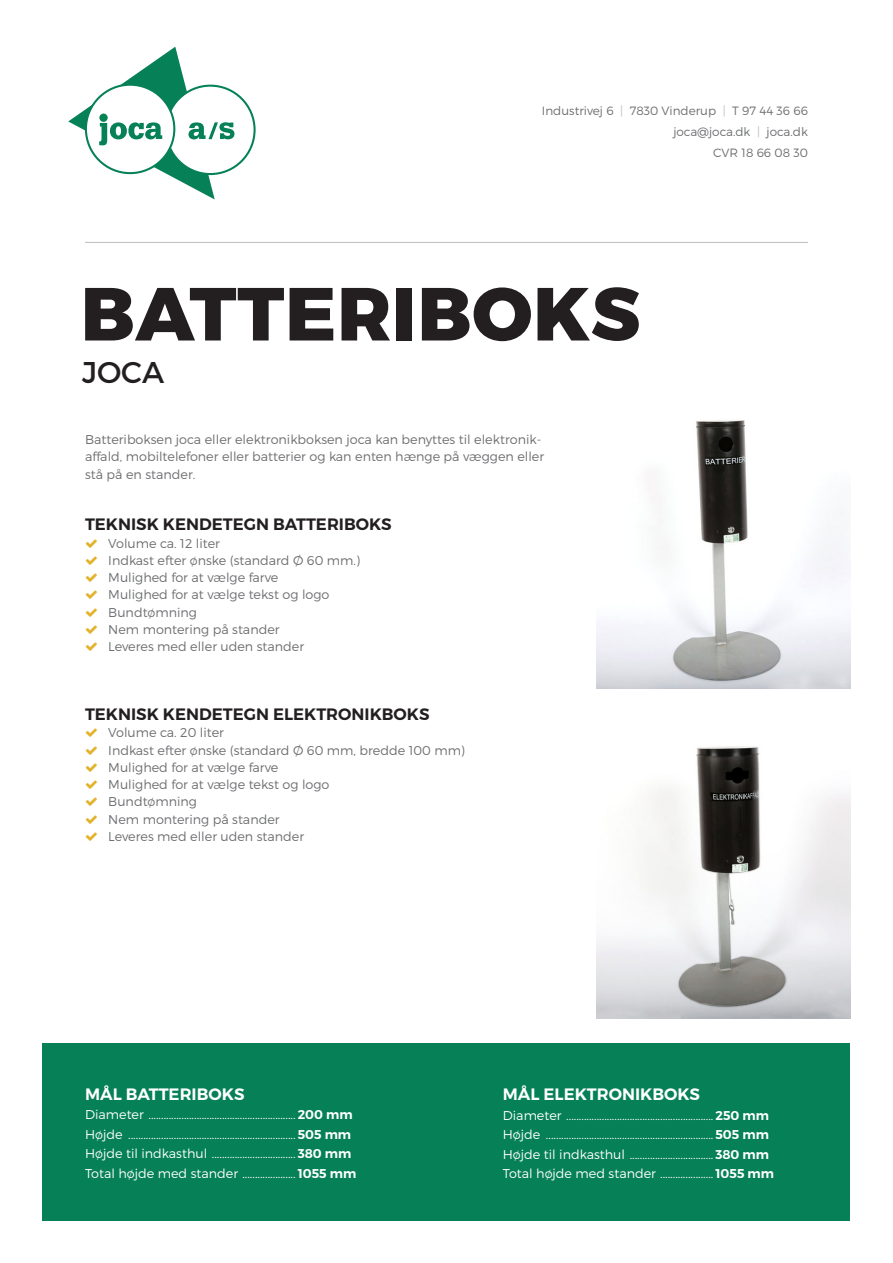
<style>
.page{position:relative;width:893px;height:1263px;background:#fff}
.page>*{position:absolute;margin:0;border:0;box-sizing:border-box;transform-origin:0 0}
.t1{font:800 75px "Montserrat";letter-spacing:.01em;color:#231f20}
.t2{font:30px "Montserrat";color:#231f20}
.t3{font:600 16.5px "Montserrat";color:#231f20}
.t4{font:600 16.5px "Montserrat";color:#fff}
.t5{font:300 12.75px/19.4px "Montserrat";color:#fff}
.t6{font:300 12.75px/17.2px "Montserrat";color:#6d6e71}
.t7{font:300 12px/21px "Montserrat";color:#6d6e71;text-align:right}
.s1{color:#bcbdc0}
.s2{font-weight:600}
</style>
<div class="page">
<img style="left:596px;top:420px;width:254px;height:269px">
<div style="left:43px;top:1042px;width:807px;height:178px;background:#058057"></div>
<svg style="left:68px;top:46px;width:188px;height:154px"></svg>
<hr style="left:85px;top:242px;width:723px;height:1px;background:#bcbdc0">
<img style="left:596px;top:746px;width:254px;height:272px">
<p class="t7" style="left:542px;top:101px;width:267px">Industrivej 6 <span class="s1">|</span> 7830 Vinderup <span class="s1">|</span> T 97 44 36 66 joca@joca.dk <span class="s1">|</span> joca.dk<br>CVR 18 66 08 30</p>
<h1 class="t1" style="left:81px;top:271px;width:561px">BATTERIBOKS</h1>
<h2 class="t2" style="left:82px;top:355px;width:84px">JOCA</h2>
<p class="t6" style="left:85px;top:432px;width:461px">Batteriboksen joca eller elektronikboksen joca kan benyttes til elektronik&shy;affald, mobiltelefoner eller batterier og kan enten hænge på væggen eller stå på en stander.</p>
<p class="t3" style="left:85px;top:515px;width:308px">TEKNISK KENDETEGN BATTERIBOKS</p>
<p class="t6" style="left:108px;top:535px;width:253px">Volume ca. 12 liter<br>Indkast efter ønske (standard Ø 60 mm.)<br>Mulighed for at vælge farve<br>Mulighed for at vælge tekst og logo<br>Bundtømning<br>Nem montering på stander<br>Leveres med eller uden stander</p>
<p class="t3" style="left:85px;top:705px;width:346px">TEKNISK KENDETEGN ELEKTRONIKBOKS</p>
<p class="t6" style="left:108px;top:725px;width:358px">Volume ca. 20 liter<br>Indkast efter ønske (standard Ø 60 mm, bredde 100 mm)<br>Mulighed for at vælge farve<br>Mulighed for at vælge tekst og logo<br>Bundtømning<br>Nem montering på stander<br>Leveres med eller uden stander</p>
<p class="t4" style="left:85px;top:1085px;width:161px">MÅL BATTERIBOKS</p>
<p class="t5" style="left:85px;top:1106px;width:273px">Diameter .......................................................... <span class="s2">200 mm </span>Højde .................................................................. <span class="s2">505 mm </span>Højde til indkasthul ................................. <span class="s2">380 mm </span>Total højde med stander ..................... <span class="s2">1055 mm</span></p>
<p class="t4" style="left:503px;top:1085px;width:199px">MÅL ELEKTRONIKBOKS</p>
<p class="t5" style="left:503px;top:1106px;width:273px">Diameter .......................................................... <span class="s2">250 mm </span>Højde .................................................................. <span class="s2">505 mm </span>Højde til indkasthul ................................. <span class="s2">380 mm </span>Total højde med stander ..................... <span class="s2">1055 mm</span></p>
</div>
